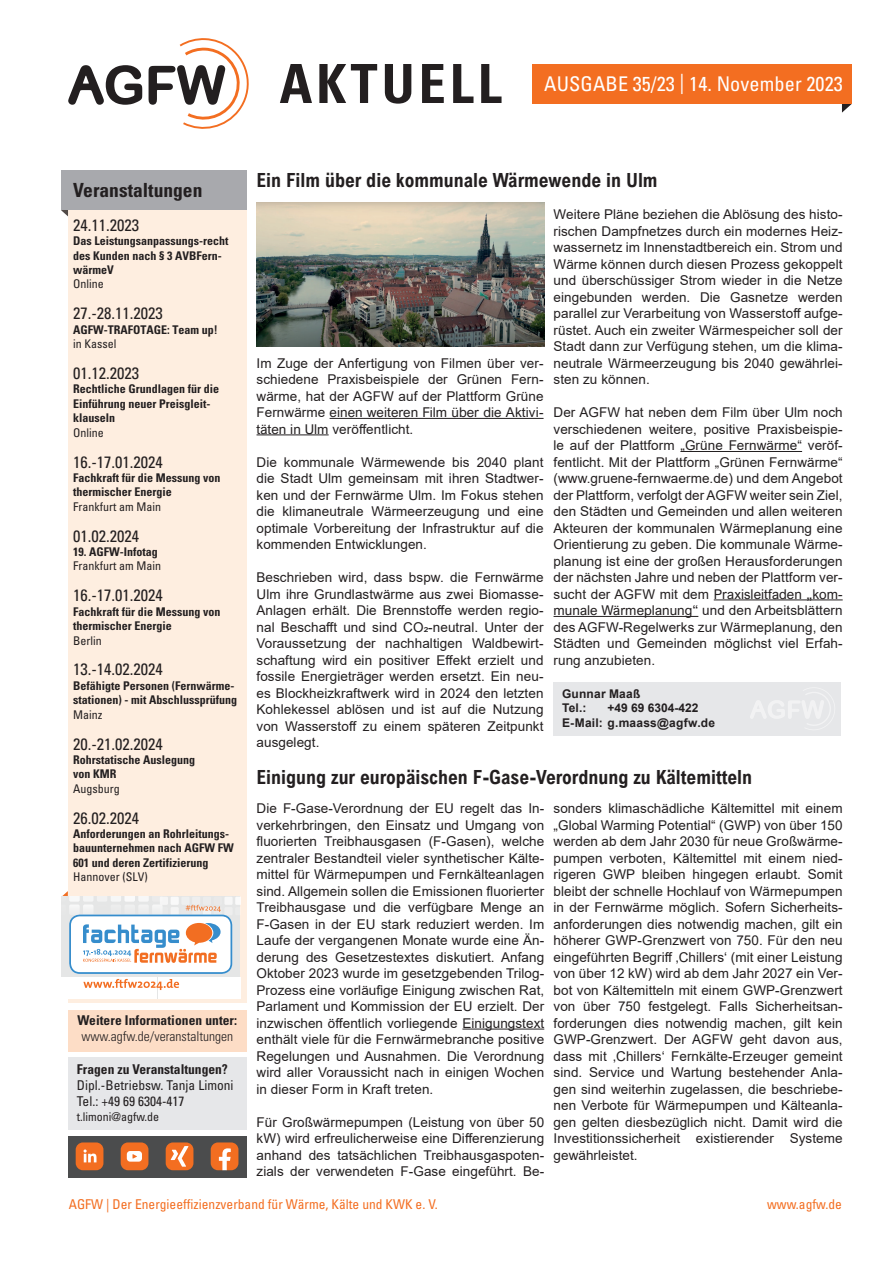
<style>
.page{position:relative;width:893px;height:1263px;background:#fff}
.page>*{position:absolute;margin:0;border:0;box-sizing:border-box;transform-origin:0 0}
.t1{font:700 condensed 54px "Univers";letter-spacing:.075em;color:#231f20}
.t2{font:condensed 20.25px "Univers";letter-spacing:.005em;color:#fff}
.t3{font:700 19.5px "Arial Nova Cond";color:#231f20}
.t4{font:700 condensed 19.5px "Univers";color:#231f20}
.t5{font:condensed 16.5px "Univers";color:#231f20}
.t6{font:13.5px/16.5px "Arial";letter-spacing:.005em;color:#231f20;text-align:justify}
.t7{font:13.5px "Arial Nova";letter-spacing:.005em;color:#231f20}
.t8{font:condensed 13.5px "Univers";color:#f36e21}
.t9{font:700 condensed 13.5px "Univers";letter-spacing:.005em;color:#231f20}
.t10{font:condensed 13.5px/16.2px "Univers";color:#231f20}
.t11{font:300 condensed 13.5px "Univers LT Std";color:#231f20}
.t12{font:700 condensed 12px/14.4px "Univers";color:#231f20}
.t13{font:condensed 12px "Univers";color:#231f20}
.t14{font:700 12px/14.4px "Arial";letter-spacing:.015em;color:#231f20}
.s1{font-family:"Arial"}
.s2{font-family:"Arial Nova"}
</style>
<div class="page">
<div style="left:68px;top:206px;width:179px;height:797px;background:#feeee0"></div>
<svg style="left:61px;top:210px;width:7px;height:6px"></svg>
<div style="left:68px;top:1058px;width:179px;height:72px;background:#e6e7e9"></div>
<div style="left:68px;top:1136px;width:179px;height:42px;background:#4b4c4d"></div>
<div style="left:121px;top:1142px;width:27px;height:28px;background:#f36e21;border-radius:7px"></div>
<svg style="left:127px;top:1151px;width:15px;height:11px"></svg>
<svg style="left:211px;top:1142px;width:27px;height:28px"></svg>
<div style="left:76px;top:1142px;width:27px;height:28px;background:#f36e21;border-radius:7px"></div>
<svg style="left:84px;top:1149px;width:12px;height:13px"></svg>
<div style="left:166px;top:1142px;width:27px;height:28px;background:#f36e21;border-radius:7px"></div>
<svg style="left:171px;top:1146px;width:17px;height:21px"></svg>
<svg style="left:68px;top:65px;width:74px;height:40px"></svg>
<svg style="left:149px;top:38px;width:100px;height:91px"></svg>
<div style="left:61px;top:170px;width:186px;height:40px;background:#a8a9ad"></div>
<svg style="left:842px;top:104px;width:9px;height:9px"></svg>
<div style="left:531px;top:64px;width:320px;height:40px;background:#f36e21"></div>
<div style="left:68px;top:1010px;width:179px;height:41px;background:#fdddc6"></div>
<svg style="left:61px;top:891px;width:179px;height:108px;background:#e5e3e3"></svg>
<hr style="left:330px;top:418px;width:214px;height:1px;background:#231f20">
<hr style="left:256px;top:435px;width:73px;height:1px;background:#231f20">
<hr style="left:680px;top:451px;width:122px;height:1px;background:#231f20">
<hr style="left:714px;top:600px;width:129px;height:1px;background:#231f20">
<hr style="left:554px;top:616px;width:144px;height:1px;background:#231f20">
<div style="left:554px;top:682px;width:287px;height:54px;background:#e6e7e9"></div>
<svg style="left:750px;top:688px;width:85px;height:42px"></svg>
<img style="left:256px;top:203px;width:288px;height:143px">
<hr style="left:462px;top:1028px;width:82px;height:1px;background:#231f20">
<h1 class="t1" style="left:279px;top:51px;width:224px">AKTUELL</h1>
<h2 class="t2" style="left:544px;top:71px;width:300px">AUSGABE 35/23 | 14. November 2023</h2>
<h3 class="t4" style="left:73px;top:178px;width:131px">Veranstaltungen</h3>
<p class="t5" style="left:73px;top:214px;width:67px">24.11.2023</p>
<p class="t12" style="left:73px;top:234px;width:157px">Das Leistungsanpassungs-recht des Kunden nach § 3 AVBFern&shy;wärmeV</p>
<p class="t13" style="left:73px;top:277px;width:32px">Online</p>
<p class="t5" style="left:73px;top:303px;width:91px">27.-28.11.2023</p>
<p class="t12" style="left:73px;top:322px;width:146px">AGFW-TRAFOTAGE: Team up!</p>
<p class="t13" style="left:73px;top:336px;width:45px">in Kassel</p>
<p class="t5" style="left:73px;top:363px;width:67px">01.12.2023</p>
<p class="t12" style="left:73px;top:382px;width:148px">Rechtliche Grundlagen für die<br>Einführung neuer Preisgleit&shy;klauseln</p>
<p class="t13" style="left:73px;top:425px;width:32px">Online</p>
<p class="t5" style="left:73px;top:451px;width:91px">16.-17.01.2024</p>
<p class="t12" style="left:73px;top:470px;width:149px">Fachkraft für die Messung von thermischer Energie</p>
<p class="t13" style="left:73px;top:499px;width:89px">Frankfurt am Main</p>
<p class="t5" style="left:73px;top:525px;width:67px">01.02.2024</p>
<p class="t12" style="left:73px;top:544px;width:86px">19. AGFW-Infotag</p>
<p class="t13" style="left:73px;top:559px;width:89px">Frankfurt am Main</p>
<p class="t5" style="left:73px;top:585px;width:91px">16.-17.01.2024</p>
<p class="t12" style="left:73px;top:604px;width:149px">Fachkraft für die Messung von thermischer Energie</p>
<p class="t13" style="left:73px;top:633px;width:30px">Berlin</p>
<p class="t5" style="left:73px;top:659px;width:91px">13.-14.02.2024</p>
<p class="t12" style="left:73px;top:678px;width:165px">Befähigte Personen (Fernwärme&shy;stationen) - mit Abschlussprüfung</p>
<p class="t13" style="left:73px;top:707px;width:31px">Mainz</p>
<p class="t5" style="left:73px;top:733px;width:91px">20.-21.02.2024</p>
<p class="t12" style="left:73px;top:752px;width:123px">Rohrstatische Auslegung von KMR</p>
<p class="t13" style="left:73px;top:781px;width:48px">Augsburg</p>
<p class="t5" style="left:73px;top:807px;width:67px">26.02.2024</p>
<p class="t12" style="left:73px;top:826px;width:162px">Anforderungen an Rohrleitungs&shy;bauunternehmen nach AGFW FW<br>601 und deren Zertifizierung</p>
<p class="t13" style="left:73px;top:869px;width:76px">Hannover (SLV)</p>
<p class="t9" style="left:77px;top:1012px;width:161px">Weitere Informationen unter:</p>
<p class="t11" style="left:82px;top:1028px;width:153px">www.agfw.de/veranstaltungen</p>
<p class="t9" style="left:77px;top:1061px;width:152px">Fragen zu Veranstaltungen?</p>
<p class="t10" style="left:77px;top:1077px;width:158px">Dipl.-Betriebsw. Tanja Limoni<br>Tel.: +49 69 6304-417</p>
<p class="t13" style="left:77px;top:1109px;width:84px">t.limoni@agfw.de</p>
<h3 class="t3" style="left:256px;top:168px;width:403px">Ein Film über die kommunale Wärmewende in Ulm</h3>
<p class="t6" style="left:554px;top:206px;width:291px">Weitere Pläne beziehen die Ablösung des histo&shy;rischen Dampfnetzes durch ein modernes Heiz&shy;wassernetz im Innenstadtbereich ein. Strom und Wärme können durch diesen Prozess gekoppelt und überschüssiger Strom wieder in die Netze eingebunden werden. Die Gasnetze werden parallel zur Verarbeitung von Wasserstoff aufge&shy;rüstet. Auch ein zweiter Wärmespeicher soll der Stadt dann zur Verfügung stehen, um die klima&shy;neutrale Wärmeerzeugung bis 2040 gewährlei&shy;sten zu können.</p>
<p class="t6" style="left:554px;top:404px;width:291px">Der AGFW hat neben dem Film über Ulm noch verschiedenen weitere, positive Praxisbeispie&shy;le auf der Plattform „Grüne Fernwärme“ veröf&shy;fentlicht. Mit der Plattform „Grünen Fernwärme“ (www.gruene-fernwaerme.de) und dem Angebot der Plattform, verfolgt der AGFW weiter sein Ziel, den Städten und Gemeinden und allen weiteren Akteuren der kommunalen Wärmeplanung eine Orientierung zu geben. Die kommunale Wärme&shy;planung ist eine der großen Herausforderungen der nächsten Jahre und neben der Plattform ver-</p>
<p class="t7" style="left:554px;top:586px;width:291px"><span class="s1">sucht der AGFW mit dem</span> Praxisleitfaden „kom-</p>
<p class="t6" style="left:554px;top:602px;width:291px"><span class="s2">munale Wärmeplanung“</span> und den Arbeitsblättern des AGFW-Regelwerks zur Wärmeplanung, den Städten und Gemeinden möglichst viel Erfah&shy;rung anzubieten.</p>
<p class="t14" style="left:562px;top:687px;width:80px">Gunnar Maaß<br>Tel.:</p>
<p class="t6" style="left:256px;top:354px;width:289px">Im Zuge der Anfertigung von Filmen über ver&shy;schiedene Praxisbeispiele der Grünen Fern&shy;wärme, hat der AGFW auf der Plattform Grüne</p>
<p class="t7" style="left:256px;top:405px;width:289px"><span class="s1">Fernwärme</span> einen weiteren Film über die Aktivi-</p>
<p class="t6" style="left:257px;top:420px;width:158px"><span class="s2">täten in Ulm</span> veröffentlicht.</p>
<p class="t6" style="left:257px;top:453px;width:288px">Die kommunale Wärmewende bis 2040 plant die Stadt Ulm gemeinsam mit ihren Stadtwer&shy;ken und der Fernwärme Ulm. Im Fokus stehen die klimaneutrale Wärmeerzeugung und eine optimale Vorbereitung der Infrastruktur auf die kommenden Entwicklungen.</p>
<p class="t6" style="left:257px;top:569px;width:289px">Beschrieben wird, dass bspw. die Fernwärme Ulm ihre Grundlastwärme aus zwei Biomasse-Anlagen erhält. Die Brennstoffe werden regio&shy;nal Beschafft und sind CO2-neutral. Unter der Voraussetzung der nachhaltigen Waldbewirt&shy;schaftung wird ein positiver Effekt erzielt und fossile Energieträger werden ersetzt. Ein neu&shy;es Blockheizkraftwerk wird in 2024 den letzten Kohlekessel ablösen und ist auf die Nutzung von Wasserstoff zu einem späteren Zeitpunkt ausgelegt.</p>
<p class="t14" style="left:562px;top:701px;width:155px;text-indent:46px">+49 69 6304-422<br>E-Mail: g.maass@agfw.de</p>
<h3 class="t3" style="left:256px;top:765px;width:497px">Einigung zur europäischen F-Gase-Verordnung zu Kältemitteln</h3>
<p class="t6" style="left:256px;top:800px;width:289px">Die F-Gase-Verordnung der EU regelt das In&shy;verkehrbringen, den Einsatz und Umgang von fluorierten Treibhausgasen (F-Gasen), welche zentraler Bestandteil vieler synthetischer Kälte&shy;mittel für Wärmepumpen und Fernkälteanlagen sind. Allgemein sollen die Emissionen fluorierter Treibhausgase und die verfügbare Menge an F-Gasen in der EU stark reduziert werden. Im Laufe der vergangenen Monate wurde eine Än&shy;derung des Gesetzestextes diskutiert. Anfang Oktober 2023 wurde im gesetzgebenden Trilog-Prozess eine vorläufige Einigung zwischen Rat, Parlament und Kommission der EU erzielt. Der inzwischen öffentlich vorliegende Einigungstext enthält viele für die Fernwärmebranche positive Regelungen und Ausnahmen. Die Verordnung wird aller Voraussicht nach in einigen Wochen in dieser Form in Kraft treten.</p>
<p class="t6" style="left:256px;top:1113px;width:289px">Für Großwärmepumpen (Leistung von über 50 kW) wird erfreulicherweise eine Differenzierung anhand des tatsächlichen Treibhausgaspoten&shy;zials der verwendeten F-Gase eingeführt. Be-</p>
<p class="t6" style="left:554px;top:800px;width:291px">sonders klimaschädliche Kältemittel mit einem „Global Warming Potential“ (GWP) von über 150 werden ab dem Jahr 2030 für neue Großwärme&shy;pumpen verboten, Kältemittel mit einem nied&shy;rigeren GWP bleiben hingegen erlaubt. Somit bleibt der schnelle Hochlauf von Wärmepumpen in der Fernwärme möglich. Sofern Sicherheits&shy;anforderungen dies notwendig machen, gilt ein höherer GWP-Grenzwert von 750. Für den neu eingeführten Begriff ‚Chillers‘ (mit einer Leistung von über 12 kW) wird ab dem Jahr 2027 ein Ver&shy;bot von Kältemitteln mit einem GWP-Grenzwert von über 750 festgelegt. Falls Sicherheitsan&shy;forderungen dies notwendig machen, gilt kein GWP-Grenzwert. Der AGFW geht davon aus, dass mit ‚Chillers‘ Fernkälte-Erzeuger gemeint sind. Service und Wartung bestehender Anla&shy;gen sind weiterhin zugelassen, die beschriebe&shy;nen Verbote für Wärmepumpen und Kälteanla&shy;gen gelten diesbezüglich nicht. Damit wird die Investitionssicherheit existierender Systeme gewährleistet.</p>
<p class="t8" style="left:69px;top:1195px;width:371px">AGFW | Der Energieeffizienzverband für Wärme, Kälte und KWK e. V.</p>
<p class="t8" style="left:767px;top:1195px;width:76px">www.agfw.de</p>
</div>
